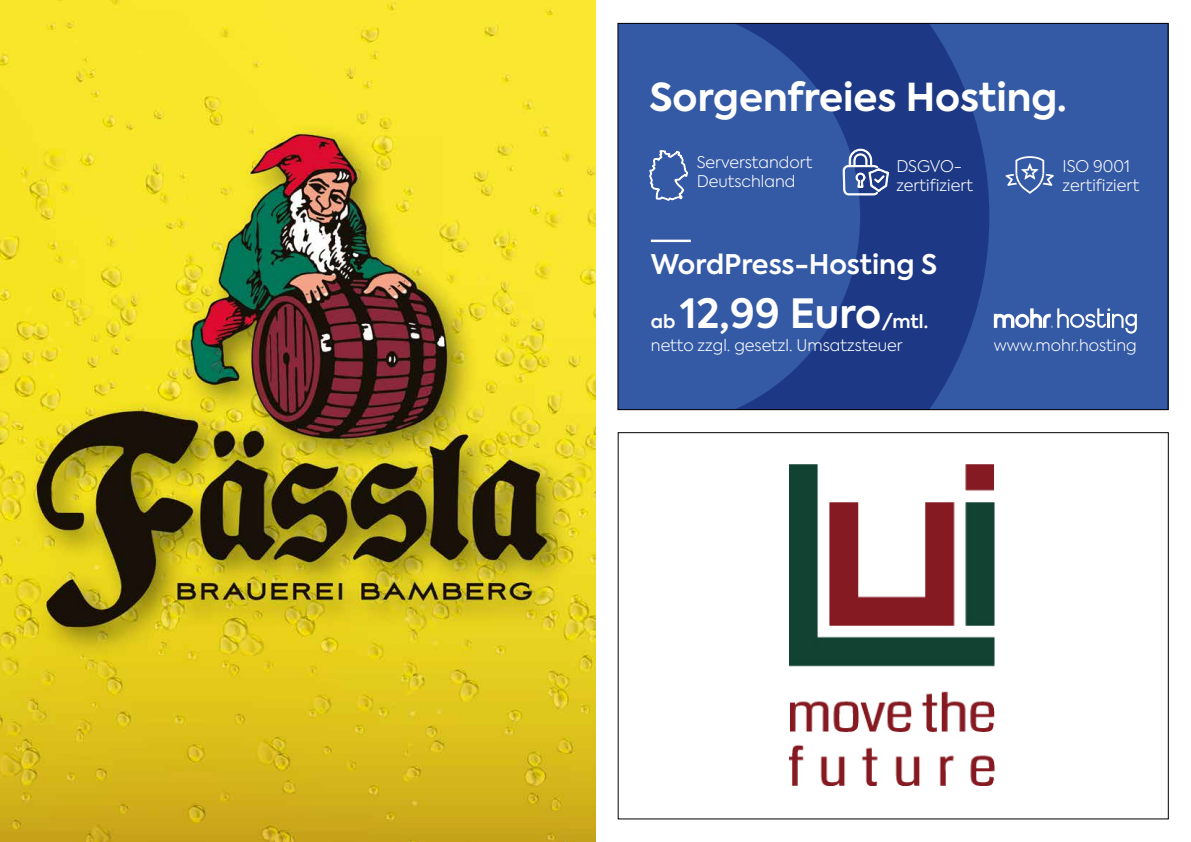
<style>
.page{position:relative;width:1191px;height:842px;background:#fff}
.page>*{position:absolute;margin:0;border:0;box-sizing:border-box;transform-origin:0 0}
.t1{font:600 40.2px "Axiforma";color:#fff}
.t2{font:700 38.3px "Axiforma";color:#fff}
.t3{font:600 26.9px "Axiforma";letter-spacing:-.005em;color:#fff}
.t4{font:300 16px/19.2px "Axiforma";color:#fff}
.s1{font-size:18.3px}
</style>
<div class="page">
<img style="left:0;top:0;width:595px;height:842px">
<div style="left:618px;top:23px;width:550px;height:387px;background:#3459a5"></div>
<svg style="left:689px;top:25px;width:300px;height:383px"></svg>
<svg style="left:649px;top:150px;width:40px;height:93px"></svg>
<svg style="left:842px;top:149px;width:47px;height:47px"></svg>
<svg style="left:1005px;top:156px;width:49px;height:38px"></svg>
<hr style="left:651px;top:240px;width:40px;height:2px;background:#fff">
<svg style="left:994px;top:308px;width:142px;height:26px"></svg>
<img style="left:789px;top:464px;width:205px;height:322px">
<h2 class="t2" style="left:649px;top:70px;width:419px">Sorgenfreies Hosting.</h2>
<p class="t4" style="left:697px;top:153px;width:117px">Serverstandort<br>Deutschland</p>
<p class="t4" style="left:896px;top:156px;width:78px">DSGVO&shy;zertifiziert</p>
<p class="t4" style="left:1062px;top:156px;width:78px">ISO 9001 zertifiziert</p>
<h3 class="t3" style="left:651px;top:246px;width:288px">WordPress-Hosting S</h3>
<h1 class="t1" style="left:651px;top:286px;width:279px"><span class="s1">ab</span> 12,99 Euro<span class="s1">/mtl.</span></h1>
<p class="t4" style="left:651px;top:336px;width:253px">netto zzgl. gesetzl. Umsatzsteuer</p>
<p class="t4" style="left:993px;top:336px;width:144px">www.mohr.hosting</p>
</div>
